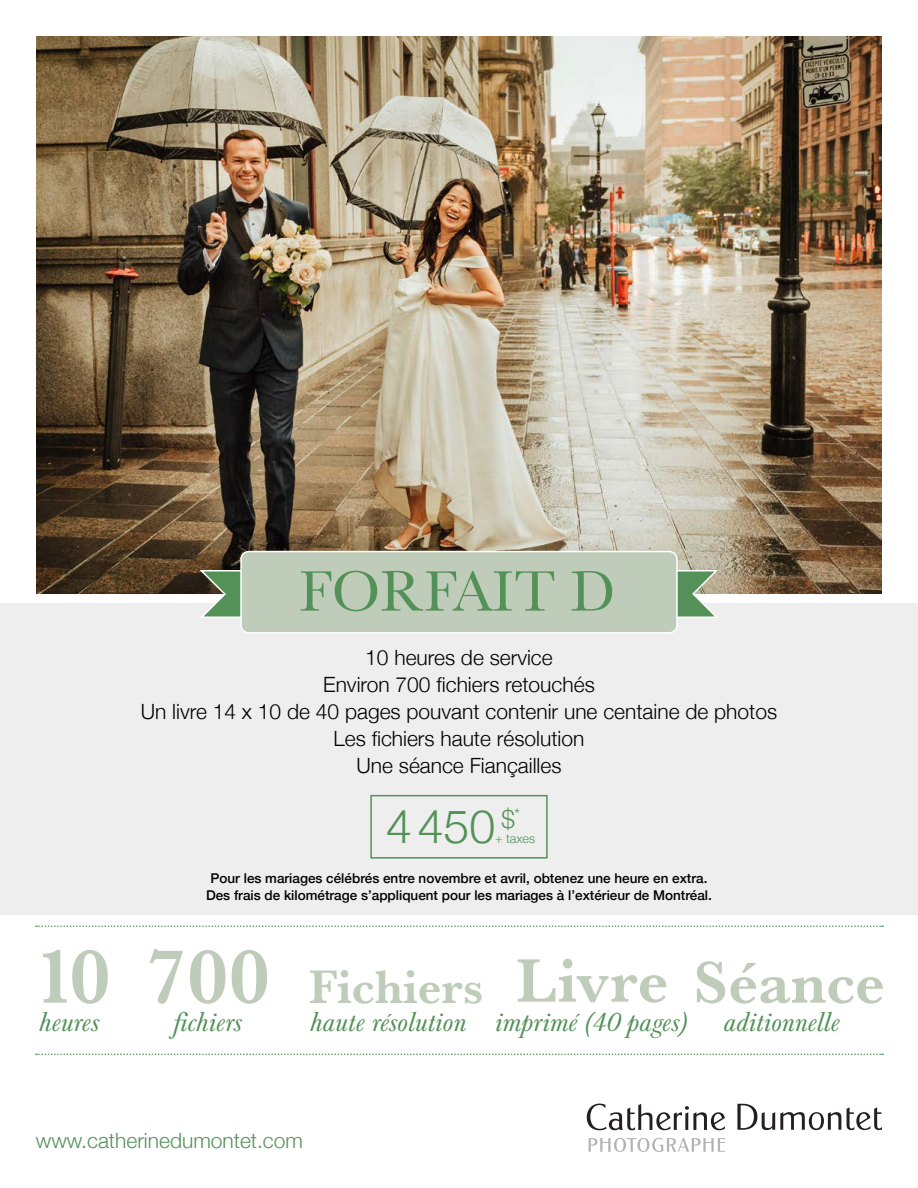
<style>
.page{position:relative;width:918px;height:1188px;background:#fff}
.page>*{position:absolute;margin:0;border:0;box-sizing:border-box;transform-origin:0 0}
.t1{font:700 78.45px "Baskerville URW";color:#bfccb9}
.t2{font:700 61.05px "Baskerville URW";color:#bfccb9}
.t3{font:58.8px "Baskerville URW";color:#539158}
.t4{font:700 48.6px "Baskerville URW";color:#bfccb9}
.t5{font:300 46.5px "Helvetica Neue";color:#539158}
.t6{font:italic 27.6px "Baskerville URW";color:#539158}
.t7{font:300 21px/27px "Helvetica Neue";color:#000;text-align:center}
.t8{font:300 21px "Helvetica Neue";color:#539158}
.t9{font:500 13.5px/16.5px "Helvetica Neue";color:#000;text-align:center}
.t10{font:300 12.6px "Helvetica Neue";color:#539158}
.s1{font-size:63.3px}
</style>
<div class="page">
<div style="left:0;top:603px;width:918px;height:311px;background:#eee"></div>
<img style="left:36px;top:36px;width:846px;height:558px">
<svg style="left:198px;top:569px;width:42px;height:49px"></svg>
<svg style="left:678px;top:569px;width:42px;height:49px"></svg>
<div style="left:241px;top:552px;width:436px;height:81px;background:#bfccb9;border-radius:8px"></div>
<div style="left:240px;top:551px;width:438px;height:83px;border:2px solid #fff;border-radius:8px"></div>
<svg style="left:737px;top:1104px;width:145px;height:26px"></svg>
<svg style="left:587px;top:1104px;width:138px;height:26px"></svg>
<svg style="left:589px;top:1138px;width:136px;height:14px"></svg>
<svg style="left:36px;top:926px;width:847px;height:1px"></svg>
<svg style="left:36px;top:1054px;width:847px;height:1px"></svg>
<div style="left:370px;top:795px;width:178px;height:64px;border:2px solid #539158"></div>
<svg style="left:515px;top:808px;width:4px;height:5px"></svg>
<h3 class="t3" style="left:299px;top:551px;width:318px">FORFAIT D</h3>
<p class="t7" style="left:141px;top:642px;width:638px">10 heures de service<br>Environ 700 fichiers retouchés<br>Un livre 14 x 10 de 40 pages pouvant contenir une centaine de photos Les fichiers haute résolution<br>Une séance Fiançailles</p>
<h3 class="t5" style="left:386px;top:789px;width:131px">4450 <sup>$</sup></h3>
<p class="t10" style="left:495px;top:828px;width:42px">+ taxes</p>
<p class="t9" style="left:206px;top:869px;width:507px">Pour les mariages célébrés entre novembre et avril, obtenez une heure en extra.<br>Des frais de kilométrage s’appliquent pour les mariages à l’extérieur de Montréal.</p>
<h1 class="t1" style="left:34px;top:920px;width:238px">10 700</h1>
<h3 class="t6" style="left:39px;top:1006px;width:61px">heures</h3>
<h3 class="t6" style="left:173px;top:1006px;width:70px">fichiers</h3>
<h3 class="t6" style="left:310px;top:1006px;width:379px">haute résolution imprimé (40 pages)</h3>
<h3 class="t6" style="left:724px;top:1006px;width:118px">aditionnelle</h3>
<h2 class="t2" style="left:516px;top:939px;width:370px"><span class="s1">Livre</span> Séance</h2>
<h3 class="t4" style="left:309px;top:952px;width:176px">Fichiers</h3>
<p class="t8" style="left:36px;top:1124px;width:269px">www.catherinedumontet.com</p>
</div>
